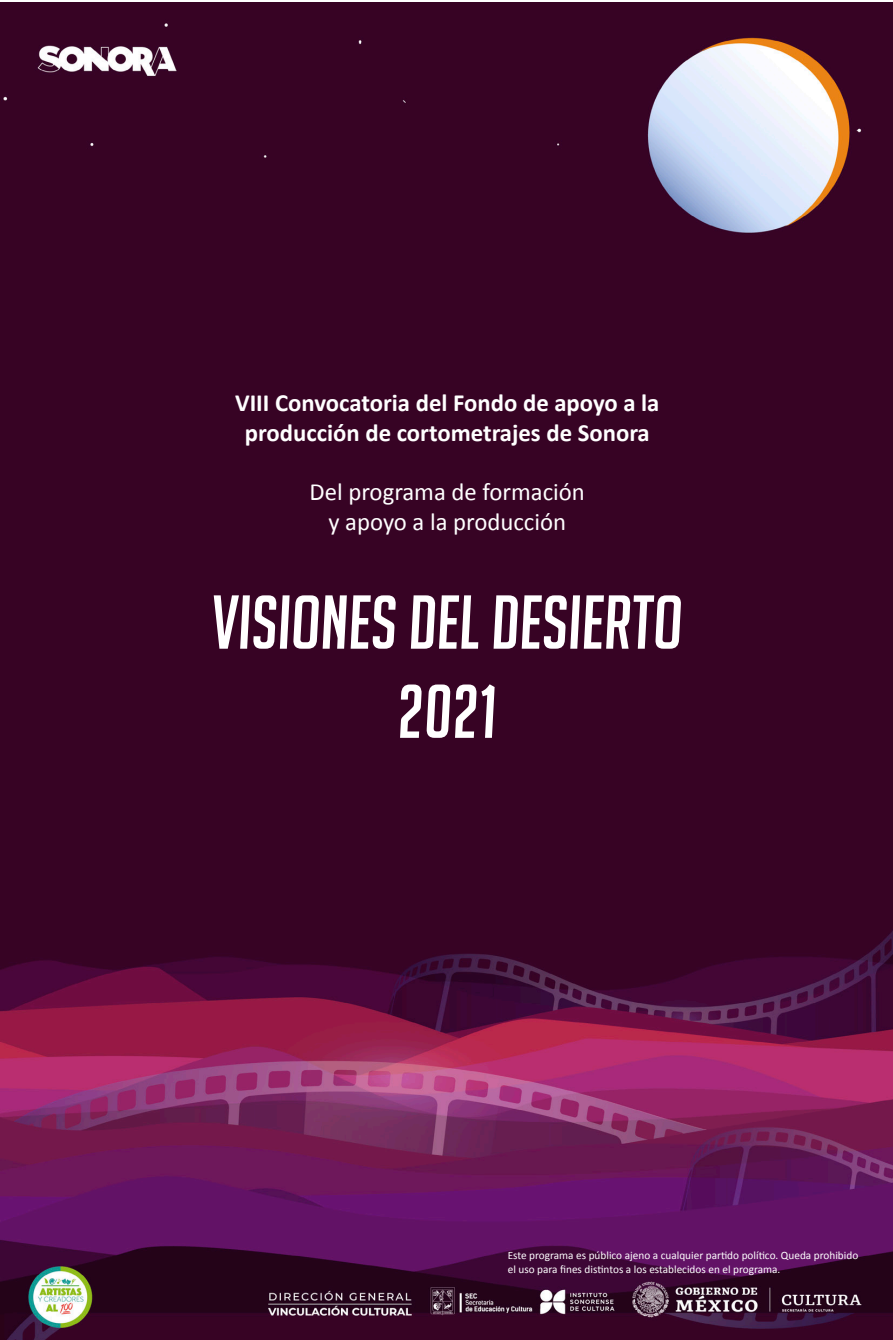
<style>
.page{position:relative;width:893px;height:1340px;background:#fff}
.page>*{position:absolute;margin:0;border:0;box-sizing:border-box;transform-origin:0 0}
.t1{font:italic 74.25px/89.1px "Big Noodle Titling";color:#fff;text-align:center}
.t2{font:700 24.75px/29.7px "Calibri";color:#fff;text-align:center}
.t3{font:24.75px "Calibri";color:#fff}
.t4{font:11.25px/13.5px "Calibri";color:#fff}
</style>
<div class="page">
<img style="left:0;top:2px;width:893px;height:1337px">
<p class="t2" style="left:235px;top:387px;width:426px">VIII Convocatoria del Fondo de apoyo a la producción de cortometrajes de Sonora</p>
<p class="t3" style="left:310px;top:476px;width:277px">Del programa de formación</p>
<p class="t3" style="left:328px;top:506px;width:239px">y apoyo a la producción</p>
<p class="t1" style="left:212px;top:577px;width:473px">VISIONES DEL DESIERTO<br>2021</p>
<p class="t4" style="left:508px;top:1248px;width:352px">Este programa es público ajeno a cualquier partido político. Queda prohibido el uso para fines distintos a los establecidos en el programa.</p>
</div>
